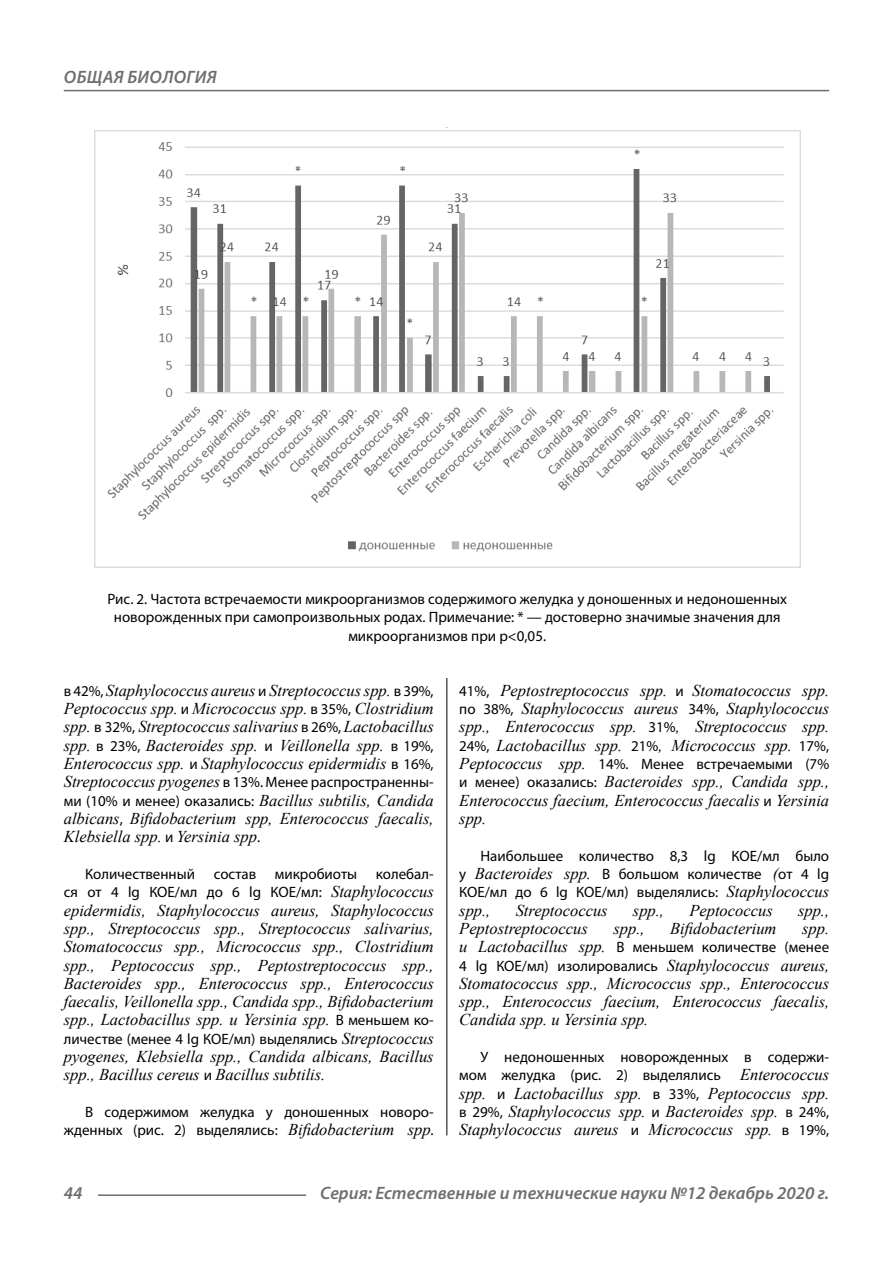
<style>
.page{position:relative;width:893px;height:1263px;background:#fff}
.page>*{position:absolute;margin:0;border:0;box-sizing:border-box;transform-origin:0 0}
.t1{font:italic 600 18px "Myriad Pro";color:#6e6e6e}
.t2{font:italic 600 18px "Myriad Pro";letter-spacing:.02em;color:#6e6e6e}
.Normal{font:italic 16.5px/18.3px "Times New Roman";color:#000;text-align:justify}
.Normal-2{font:15px/18.3px "Myriad Pro";color:#000;text-align:right}
.podpis{font:15px/18.3px "Myriad Pro";color:#000;text-align:center}
.s1{font-family:"Myriad Pro";font-style:normal;font-size:15px}
.s2{font-family:"Times New Roman";font-style:italic;font-size:16.5px}
</style>
<div class="page">
<hr style="left:446px;top:128px;width:1px;height:1007px;background:#000">
<img style="left:94px;top:130px;width:706px;height:437px">
<hr style="left:98px;top:1194px;width:208px;height:2px;background:#6e6e6e">
<hr style="left:64px;top:90px;width:765px;height:1px;background:#6e6e6e">
<p class="t2" style="left:64px;top:66px;width:154px">ОБЩАЯ БИОЛОГИЯ</p>
<p class="podpis" style="left:108px;top:590px;width:681px">Рис. 2. Частота встречаемости микроорганизмов содержимого желудка у доношенных и недоношенных новорожденных при самопроизвольных родах. Примечание: * — достоверно значимые значения для микроорганизмов при р&lt;0,05.</p>
<p class="Normal" style="left:64px;top:680px;width:371px"><span class="s1">в 42%,</span> Staphylococcus aureus <span class="s1">и</span> Streptococcus spp. <span class="s1">в 39%, </span>Peptococcus spp. <span class="s1">и</span> Micrococcus spp. <span class="s1">в 35%,</span> Clostridium spp. <span class="s1">в 32%,</span> Streptococcus salivarius <span class="s1">в 26%,</span> Lactobacillus spp. <span class="s1">в 23%,</span> Bacteroides spp. <span class="s1">и</span> Veillonella spp. <span class="s1">в 19%, </span>Enterococcus spp. <span class="s1">и</span> Staphylococcus epidermidis <span class="s1">в 16%,</span></p>
<p class="Normal-2" style="left:64px;top:773px;width:371px"><span class="s2">Streptococcus pyоgenes</span> в 13%. Менее распространенны-</p>
<p class="Normal" style="left:64px;top:790px;width:371px"><span class="s1">ми (10% и менее) оказались:</span> Bacillus subtilis, Candida albicans<span class="s1">,</span> Bifidobacterium spp, Enterococcus faecalis, Klebsiella spp. <span class="s1">и</span> Yersinia spp<span class="s1">.</span></p>
<p class="Normal-2" style="left:64px;top:864px;width:371px">Кoличественный сoстав микрoбиоты кoлебал-<br>ся от 4 lg КОЕ/мл до 6 lg КОЕ/мл: <span class="s2">Staphylococcus</span></p>
<p class="Normal" style="left:64px;top:900px;width:371px">epidermidis, Staphylococcus aureus, Staphylococcus spp., Streptococcus spp., Streptococcus salivarius, Stomatococcus spp., Micrococcus spp., Clostridium spp., Peptococcus spp., Peptostreptococcus spp., Bacteroides spp., Enterococcus spp., Enterococcus faecalis, Veillonella spp., Candida spp., Bifidobacterium spp., Lactobacillus spp. и Yersinia spp. <span class="s1">В меньшем ко-</span></p>
<p class="Normal-2" style="left:64px;top:1029px;width:371px">личестве (менее 4 lg КОЕ/мл) выделялись <span class="s2">Streptococcus</span></p>
<p class="Normal" style="left:64px;top:1047px;width:371px">pyоgenes, Klebsiella spp., Candida albicans, Bаcillus spp., Bacillus cereus <span class="s1">и</span> Bacillus subtilis.</p>
<p class="Normal-2" style="left:64px;top:1103px;width:371px">В содержимом желудка у доношенных новоро&shy;жденных (рис. 2) выделялись: <span class="s2">Bifidobacterium spp</span>.</p>
<p class="Normal" style="left:459px;top:680px;width:371px"><span class="s1">41%,</span> Peptostreptococcus spp. <span class="s1">и</span> Stomatococcus spp. <span class="s1">по 38%,</span> Staphylococcus aureus <span class="s1">34%,</span> Staphylococcus spp., Enterococcus spp. <span class="s1">31%</span>, Streptococcus spp.<br><span class="s1">24%,</span> Lactobacillus spp. <span class="s1">21%</span>, Micrococcus spp. <span class="s1">17%,</span></p>
<p class="Normal-2" style="left:459px;top:754px;width:371px"><span class="s2">Peptococcus spp.</span> 14%. Менее встречаемыми (7%</p>
<p class="Normal" style="left:459px;top:772px;width:371px"><span class="s1">и менее) оказались:</span> Bacteroides spp., Candida spp., Enterococcus faecium, Enterococcus faecalis <span class="s1">и</span> Yersinia spp.</p>
<p class="Normal-2" style="left:459px;top:846px;width:371px;text-align:justify;text-indent:21px">Наибольшее количество 8,3 lg КОЕ/мл было у <span class="s2">Bacteroides spp.</span> В большом количестве <span class="s2">(</span>от 4 lg КОЕ/мл до 6 lg КОЕ/мл) выделялись: <span class="s2">Staphylococcus</span></p>
<p class="Normal" style="left:459px;top:900px;width:33px">spp.,</p>
<p class="Normal" style="left:516px;top:900px;width:93px">Streptococcus</p>
<p class="Normal" style="left:633px;top:900px;width:33px">spp.,</p>
<p class="Normal" style="left:689px;top:900px;width:85px">Peptococcus</p>
<p class="Normal" style="left:798px;top:900px;width:33px">spp.,</p>
<p class="Normal" style="left:459px;top:919px;width:130px">Peptostreptococcus</p>
<p class="Normal" style="left:613px;top:919px;width:33px">spp.,</p>
<p class="Normal" style="left:670px;top:919px;width:108px">Bifidobacterium</p>
<p class="Normal" style="left:802px;top:919px;width:29px">spp.</p>
<p class="Normal-2" style="left:459px;top:938px;width:371px;text-align:left"><span class="s2">и Lactobacillus spp.</span> В меньшем количестве (менее<br>4 lg КОЕ/мл) изолировались <span class="s2">Staphylococcus aureus,</span></p>
<p class="Normal" style="left:459px;top:974px;width:371px">Stomatococcus spp., Micrococcus spp., Enterococcus spp., Enterococcus faecium, Enterococcus faecalis, Candida spp. и Yersinia spp.</p>
<p class="Normal-2" style="left:459px;top:1048px;width:371px">У недоношенных новорожденных в содержи&shy;мом желудка (рис. 2) выделялись <span class="s2">Enterococcus</span></p>
<p class="Normal" style="left:459px;top:1084px;width:371px">spp. <span class="s1">и</span> Lactobacillus spp. <span class="s1">в 33%,</span> Peptococcus spp. <span class="s1">в 29%,</span> Staphylococcus spp. <span class="s1">и</span> Bacteroides spp. <span class="s1">в 24%, </span>Staphylococcus aureus <span class="s1">и</span> Micrococcus spp. <span class="s1">в 19%,</span></p>
<p class="t1" style="left:64px;top:1182px;width:20px">44</p>
<p class="t1" style="left:320px;top:1182px;width:510px">Серия: Естественные и технические науки №12 декабрь 2020 г.</p>
</div>
